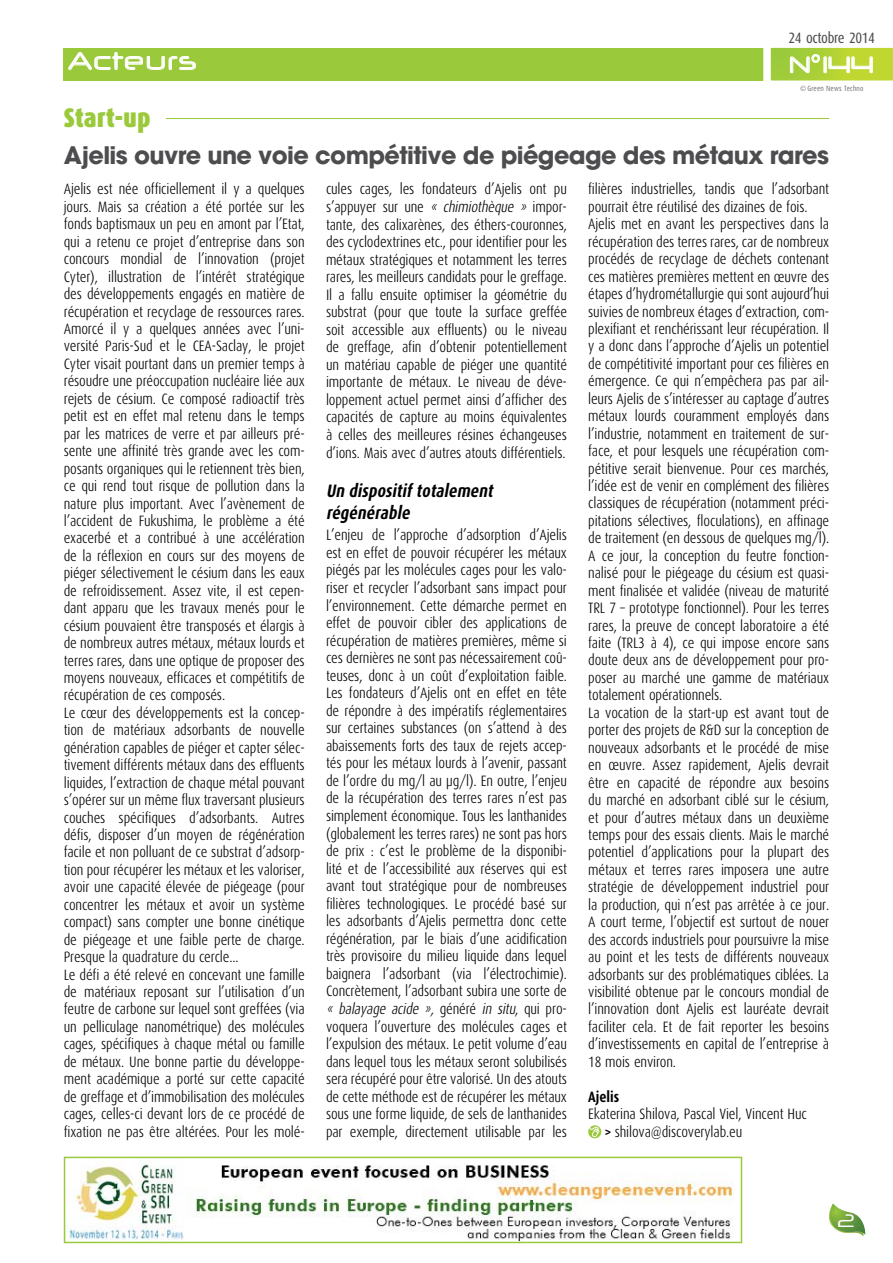
<style>
.page{position:relative;width:893px;height:1263px;background:#fff}
.page>*{position:absolute;margin:0;border:0;box-sizing:border-box;transform-origin:0 0}
.t1{font:900 27px "Dax Condensed";color:#9aca3c}
.t2{font:700 24px "Avant Garde";letter-spacing:-.025em;color:#4d4d4f}
.t3{font:24px "Neuropol X Free";color:#fff}
.t4{font:22.5px "Neuropol X Free";color:#fff}
.t5{font:italic 700 18px/21.9px "Dax Condensed";color:#000}
.t6{font:18px "Neuropol X Free";color:#fff}
.t7{font:300 15px/17.4px "Dax Condensed";letter-spacing:-.01em;color:#000}
.t8{font:15px "Dax Condensed";letter-spacing:-.03em;color:#4d4d4f}
.t9{font:700 15px "Dax Condensed";color:#000}
.t10{font:300 7.5px "Dax Condensed";letter-spacing:.02em;color:#4d4d4f}
.s1{font-style:italic}
.s2{font-weight:700;font-size:14.25px}
</style>
<div class="page">
<div style="left:64px;top:48px;width:731px;height:33px;background:#9aca3c"></div>
<svg style="left:829px;top:1203px;width:37px;height:33px"></svg>
<svg style="left:763px;top:47px;width:130px;height:34px"></svg>
<svg style="left:68px;top:52px;width:128px;height:19px"></svg>
<svg style="left:588px;top:1125px;width:13px;height:13px"></svg>
<hr style="left:166px;top:118px;width:663px;height:1px;background:#9aca3c">
<svg style="left:63px;top:1156px;width:680px;height:88px"></svg>
<h2 class="t3" style="left:68px;top:46px;width:130px">Acteurs</h2>
<h1 class="t1" style="left:64px;top:102px;width:88px">Start-up</h1>
<p class="t8" style="left:789px;top:29px;width:88px">24 octobre 2014</p>
<h3 class="t4" style="left:789px;top:50px;width:88px">N°144</h3>
<p class="t10" style="left:800px;top:84px;width:65px">© Green News Techno</p>
<h2 class="t2" style="left:64px;top:139px;width:767px">Ajelis ouvre une voie compétitive de piégeage des métaux rares</h2>
<p class="t7" style="left:64px;top:181px;width:242px">Ajelis est née officiellement il y a quelques jours. Mais sa création a été portée sur les fonds baptismaux un peu en amont par l’Etat, qui a retenu ce projet d’entreprise dans son concours mondial de l’innovation (projet Cyter), illustration de l’intérêt stratégique des développements engagés en matière de récupération et recyclage de ressources rares.<br>Amorcé il y a quelques années avec l’uni&shy;versité Paris-Sud et le CEA-Saclay, le projet Cyter visait pourtant dans un premier temps à résoudre une préoccupation nucléaire liée aux rejets de césium. Ce composé radioactif très petit est en effet mal retenu dans le temps par les matrices de verre et par ailleurs pré&shy;sente une affinité très grande avec les com&shy;posants organiques qui le retiennent très bien, ce qui rend tout risque de pollution dans la nature plus important. Avec l’avènement de l’accident de Fukushima, le problème a été exacerbé et a contribué à une accélération de la réflexion en cours sur des moyens de piéger sélectivement le césium dans les eaux de refroidissement. Assez vite, il est cepen&shy;dant apparu que les travaux menés pour le césium pouvaient être transposés et élargis à de nombreux autres métaux, métaux lourds et terres rares, dans une optique de proposer des moyens nouveaux, efficaces et compétitifs de récupération de ces composés.<br>Le cœur des développements est la concep&shy;tion de matériaux adsorbants de nouvelle génération capables de piéger et capter sélec&shy;tivement différents métaux dans des effluents liquides, l’extraction de chaque métal pouvant s’opérer sur un même flux traversant plusieurs couches spécifiques d’adsorbants. Autres défis, disposer d’un moyen de régénération facile et non polluant de ce substrat d’adsorp&shy;tion pour récupérer les métaux et les valoriser, avoir une capacité élevée de piégeage (pour concentrer les métaux et avoir un système compact) sans compter une bonne cinétique de piégeage et une faible perte de charge.<br>Presque la quadrature du cercle...<br>Le défi a été relevé en concevant une famille de matériaux reposant sur l’utilisation d’un feutre de carbone sur lequel sont greffées (via un pelliculage nanométrique) des molécules cages, spécifiques à chaque métal ou famille de métaux. Une bonne partie du développe&shy;ment académique a porté sur cette capacité de greffage et d’immobilisation des molécules cages, celles-ci devant lors de ce procédé de fixation ne pas être altérées. Pour les molé-</p>
<p class="t7" style="left:326px;top:180px;width:242px;text-align:justify">cules cages, les fondateurs d’Ajelis ont pu s’appuyer sur une <span class="s1">« chimiothèque »</span> impor&shy;tante, des calixarènes, des éthers-couronnes, des cyclodextrines etc., pour identifier pour les métaux stratégiques et notamment les terres rares, les meilleurs candidats pour le greffage.<br>Il a fallu ensuite optimiser la géométrie du substrat (pour que toute la surface greffée soit accessible aux effluents) ou le niveau de greffage, afin d’obtenir potentiellement un matériau capable de piéger une quantité importante de métaux. Le niveau de déve&shy;loppement actuel permet ainsi d’afficher des capacités de capture au moins équivalentes à celles des meilleures résines échangeuses d’ions. Mais avec d’autres atouts différentiels.</p>
<p class="t5" style="left:326px;top:480px;width:172px">Un dispositiftotalement régénérable</p>
<p class="t7" style="left:326px;top:527px;width:242px;text-align:justify">L’enjeu de l’approche d’adsorption d’Ajelis est en effet de pouvoir récupérer les métaux piégés par les molécules cages pour les valo&shy;riser et recycler l’adsorbant sans impact pour l’environnement. Cette démarche permet en effet de pouvoir cibler des applications de récupération de matières premières, même si ces dernières ne sont pas nécessairement coû&shy;teuses, donc à un coût d’exploitation faible.<br>Les fondateurs d’Ajelis ont en effet en tête de répondre à des impératifs réglementaires sur certaines substances (on s’attend à des abaissements forts des taux de rejets accep&shy;tés pour les métaux lourds à l’avenir, passant de l’ordre du mg/l au µg/l). En outre, l’enjeu de la récupération des terres rares n’est pas simplement économique. Tous les lanthanides (globalement les terres rares) ne sont pas hors de prix : c’est le problème de la disponibi&shy;lité et de l’accessibilité aux réserves qui est avant tout stratégique pour de nombreuses filières technologiques. Le procédé basé sur les adsorbants d’Ajelis permettra donc cette régénération, par le biais d’une acidification très provisoire du milieu liquide dans lequel baignera l’adsorbant (via l’électrochimie).<br>Concrètement, l’adsorbant subira une sorte de <span class="s1">« balayage acide »,</span> g é n é r é <span class="s1">in situ</span>, q u i p r o - voquera l’ouverture des molécules cages et l’expulsion des métaux. Le petit volume d’eau dans lequel tous les métaux seront solubilisés sera récupéré pour être valorisé. Un des atouts de cette méthode est de récupérer les métaux sous une forme liquide, de sels de lanthanides par exemple, directement utilisable par les</p>
<p class="t7" style="left:588px;top:181px;width:242px">filières industrielles, tandis que l’adsorbant pourrait être réutilisé des dizaines de fois.<br>Ajelis met en avant les perspectives dans la récupération des terres rares, car de nombreux procédés de recyclage de déchets contenant ces matières premières mettent en œuvre des étapes d’hydrométallurgie qui sont aujourd’hui suivies de nombreux étages d’extraction, com&shy;plexifiant et renchérissant leur récupération. Il y a donc dans l’approche d’Ajelis un potentiel de compétitivité important pour ces filières en émergence. Ce qui n’empêchera pas par ail&shy;leurs Ajelis de s’intéresser au captage d’autres métaux lourds couramment employés dans l’industrie, notamment en traitement de sur&shy;face, et pour lesquels une récupération com&shy;pétitive serait bienvenue. Pour ces marchés, l’idée est de venir en complément des filières classiques de récupération (notamment préci&shy;pitations sélectives, floculations), en affinage de traitement (en dessous de quelques mg/l).<br>A ce jour, la conception du feutre fonction&shy;nalisé pour le piégeage du césium est quasi&shy;ment finalisée et validée (niveau de maturité TRL 7 – prototype fonctionnel). Pour les terres rares, la preuve de concept laboratoire a été faite (TRL3 à 4), ce qui impose encore sans doute deux ans de développement pour pro&shy;poser au marché une gamme de matériaux totalement opérationnels.<br>La vocation de la start-up est avant tout de porter des projets de R&amp;D sur la conception de nouveaux adsorbants et le procédé de mise en œuvre. Assez rapidement, Ajelis devrait être en capacité de répondre aux besoins du marché en adsorbant ciblé sur le césium, et pour d’autres métaux dans un deuxième temps pour des essais clients. Mais le marché potentiel d’applications pour la plupart des métaux et terres rares imposera une autre stratégie de développement industriel pour la production, qui n’est pas arrêtée à ce jour.<br>A court terme, l’objectif est surtout de nouer des accords industriels pour poursuivre la mise au point et les tests de différents nouveaux adsorbants sur des problématiques ciblées. La visibilité obtenue par le concours mondial de l’innovation dont Ajelis est lauréate devrait faciliter cela. Et de fait reporter les besoins d’investissements en capital de l’entreprise à 18 mois environ.</p>
<p class="t9" style="left:588px;top:1088px;width:33px">Ajelis</p>
<p class="t7" style="left:605px;top:1105px;width:204px;text-indent:-17px">Ekaterina Shilova, Pascal Viel, Vincent Huc <span class="s2">&gt;</span> shilova@discoverylab.eu</p>
<p class="t6" style="left:837px;top:1208px;width:20px">2</p>
</div>
